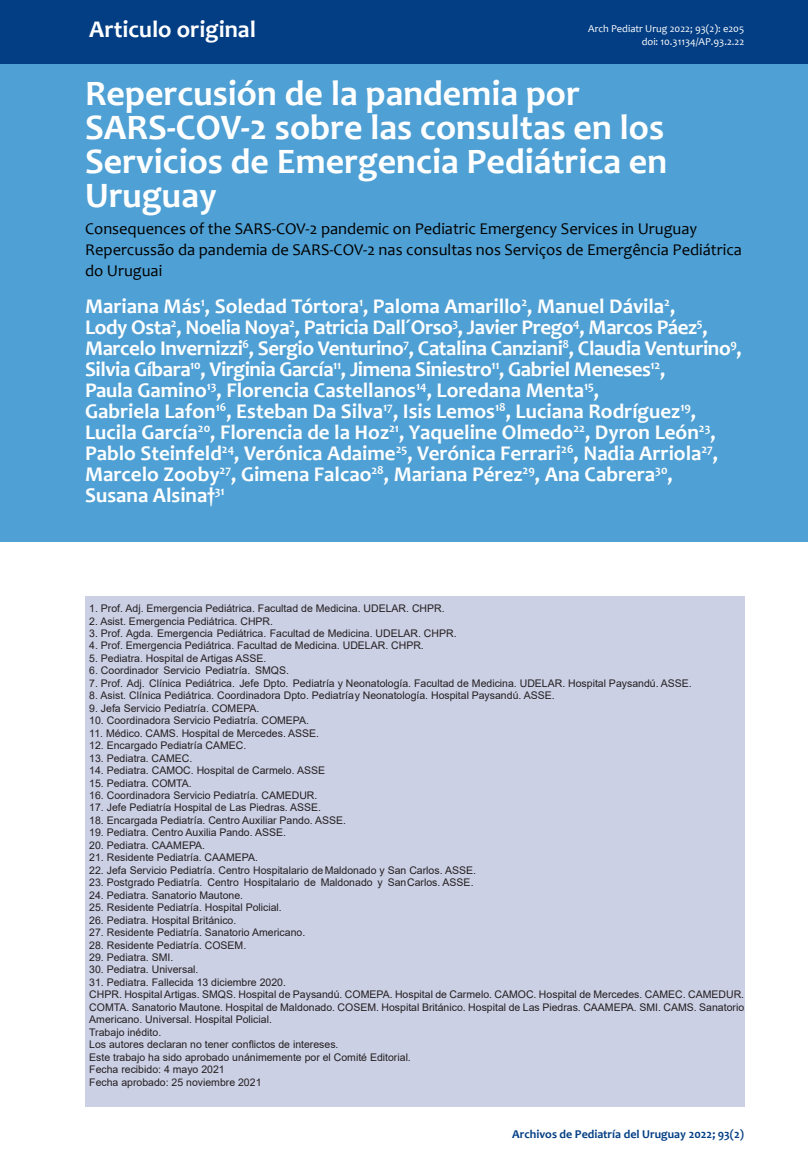
<style>
.page{position:relative;width:808px;height:1170px;background:#fff}
.page>*{position:absolute;margin:0;border:0;box-sizing:border-box;transform-origin:0 0}
.t1{font:700 36px/34px "Candara";color:#fff}
.t2{font:700 24px "Candara";color:#fff}
.t3{font:700 21px/21px "Candara";color:#fff}
.t4{font:16.5px/21px "Candara";color:#000}
.t5{font:700 12px "Candara";color:#033e84}
.t6{font:10.5px/12.5px "Arial";color:#231f20}
.t7{font:10.5px/12.6px "Candara";color:#fff;text-align:right}
</style>
<div class="page">
<div style="left:0;top:0;width:808px;height:542px;background:#4fa0d4"></div>
<div style="left:85px;top:596px;width:659px;height:510px;background:#ccd0e5"></div>
<div style="left:0;top:0;width:808px;height:64px;background:#033e84"></div>
<h2 class="t2" style="left:89px;top:14px;width:168px">Articulo original</h2>
<p class="t7" style="left:588px;top:22px;width:157px">Arch Pediatr Urug 2022; 93(2): e205 doi: 10.31134/AP.93.2.22</p>
<h1 class="t1" style="left:85px;top:76px;width:584px">Repercusión de la pandemia por<br>SARS-COV-2 sobre las consultas en los<br>Servicios de Emergencia Pediátrica en<br>Uruguay</h1>
<h3 class="t4" style="left:85px;top:218px;width:658px">Consequences of the SARS-COV-2 pandemic on Pediatric Emergency Services in Uruguay<br>Repercussão da pandemia de SARS-COV-2 nas consultas nos Serviços de Emergência Pediátrica do Uruguai</h3>
<p class="t3" style="left:85px;top:295px;width:658px">Mariana Más<sup>1</sup>, Soledad Tórtora<sup>1</sup>, Paloma Amarillo<sup>2</sup>, Manuel Dávila<sup>2</sup>,<br>Lody Osta<sup>2</sup>, Noelia Noya<sup>2</sup>, Patricia Dall´Orso<sup>3</sup>, Javier Prego<sup>4</sup>, Marcos Páez<sup>5</sup>, Marcelo Invernizzi<sup>6</sup>, Sergio Venturino<sup>7</sup>, Catalina Canziani<sup>8</sup>, Claudia Venturino<sup>9</sup>, Silvia Gíbara<sup>10</sup>, Virginia García<sup>11</sup>, Jimena Siniestro<sup>11</sup>, Gabriel Meneses<sup>12</sup>,<br>Paula Gamino<sup>13</sup>, Florencia Castellanos<sup>14</sup>, Loredana Menta<sup>15</sup>,<br>Gabriela Lafon<sup>16</sup>, Esteban Da Silva<sup>17</sup>, Isis Lemos<sup>18</sup>, Luciana Rodríguez<sup>19</sup>, Lucila García<sup>20</sup>, Florencia de la Hoz<sup>21</sup>, Yaqueline Olmedo<sup>22</sup>, Dyron León<sup>23</sup>, Pablo Steinfeld<sup>24</sup>, Verónica Adaime<sup>25</sup>, Verónica Ferrari<sup>26</sup>, Nadia Arriola<sup>27</sup>, Marcelo Zooby<sup>27</sup>, Gimena Falcao<sup>28</sup>, Mariana Pérez<sup>29</sup>, Ana Cabrera<sup>30</sup>,<br>Susana Alsina†<sup>31</sup></p>
<p class="t6" style="left:89px;top:602px;width:357px">1. Prof. Adj. Emergencia Pediátrica. Facultad de Medicina. UDELAR. CHPR.</p>
<p class="t6" style="left:89px;top:614px;width:185px">2. Asist. Emergencia Pediátrica. CHPR.</p>
<p class="t6" style="left:89px;top:627px;width:369px">3. Prof. Agda. Emergencia Pediátrica. Facultad de Medicina. UDELAR. CHPR.</p>
<p class="t6" style="left:89px;top:639px;width:336px">4. Prof. Emergencia Pediátrica. Facultad de Medicina. UDELAR. CHPR.</p>
<p class="t6" style="left:89px;top:652px;width:179px">5. Pediatra. Hospital de Artigas ASSE.</p>
<p class="t6" style="left:89px;top:664px;width:201px">6. Coordinador Servicio Pediatría. SMQS.</p>
<p class="t6" style="left:89px;top:676px;width:604px">7. Prof. Adj. Clínica Pediátrica. Jefe Dpto. Pediatría y Neonatología. Facultad de Medicina. UDELAR. Hospital Paysandú. ASSE.</p>
<p class="t6" style="left:89px;top:689px;width:467px">8. Asist. Clínica Pediátrica. Coordinadora Dpto. Pediatría y Neonatología. Hospital Paysandú. ASSE.</p>
<p class="t6" style="left:89px;top:701px;width:172px">9. Jefa Servicio Pediatría. COMEPA.</p>
<p class="t6" style="left:89px;top:714px;width:221px">10. Coordinadora Servicio Pediatría. COMEPA.</p>
<p class="t6" style="left:89px;top:726px;width:231px">11. Médico. CAMS. Hospital de Mercedes. ASSE.</p>
<p class="t6" style="left:89px;top:739px;width:158px">12. Encargado Pediatría CAMEC.</p>
<p class="t6" style="left:89px;top:751px;width:105px">13. Pediatra. CAMEC.</p>
<p class="t6" style="left:89px;top:764px;width:237px">14. Pediatra. CAMOC. Hospital de Carmelo. ASSE</p>
<p class="t6" style="left:89px;top:776px;width:104px">15. Pediatra. COMTA.</p>
<p class="t6" style="left:89px;top:789px;width:230px">16. Coordinadora Servicio Pediatría. CAMEDUR.</p>
<p class="t6" style="left:89px;top:801px;width:233px">17. Jefe Pediatría Hospital de Las Piedras. ASSE.</p>
<p class="t6" style="left:89px;top:813px;width:258px">18. Encargada Pediatría. Centro Auxiliar Pando. ASSE.</p>
<p class="t6" style="left:89px;top:826px;width:198px">19. Pediatra. Centro Auxilia Pando. ASSE.</p>
<p class="t6" style="left:89px;top:838px;width:117px">20. Pediatra. CAAMEPA.</p>
<p class="t6" style="left:89px;top:851px;width:170px">21. Residente Pediatría. CAAMEPA.</p>
<p class="t6" style="left:89px;top:863px;width:388px">22. Jefa Servicio Pediatría. Centro Hospitalario de Maldonado y San Carlos. ASSE.</p>
<p class="t6" style="left:89px;top:876px;width:386px">23. Postgrado Pediatría. Centro Hospitalario de Maldonado y San Carlos. ASSE.</p>
<p class="t6" style="left:89px;top:888px;width:155px">24. Pediatra. Sanatorio Mautone.</p>
<p class="t6" style="left:89px;top:901px;width:194px">25. Residente Pediatría. Hospital Policial.</p>
<p class="t6" style="left:89px;top:913px;width:149px">26. Pediatra. Hospital Británico.</p>
<p class="t6" style="left:89px;top:926px;width:217px">27. Residente Pediatría. Sanatorio Americano.</p>
<p class="t6" style="left:89px;top:938px;width:158px">28. Residente Pediatría. COSEM.</p>
<p class="t6" style="left:89px;top:950px;width:86px">29. Pediatra. SMI.</p>
<p class="t6" style="left:89px;top:963px;width:111px">30. Pediatra. Universal.</p>
<p class="t6" style="left:89px;top:975px;width:656px">31. Pediatra. Fallecida 13 diciembre 2020.<br>CHPR. Hospital Artigas. SMQS. Hospital de Paysandú. COMEPA. Hospital de Carmelo. CAMOC. Hospital de Mercedes. CAMEC. CAMEDUR.<br>COMTA. Sanatorio Mautone. Hospital de Maldonado. COSEM. Hospital Británico. Hospital de Las Piedras. CAAMEPA. SMI. CAMS. Sanatorio Americano. Universal. Hospital Policial.<br>Trabajo inédito.<br>Los autores declaran no tener conflictos de intereses.<br>Este trabajo ha sido aprobado unánimemente por el Comité Editorial.<br>Fecha recibido: 4 mayo 2021<br>Fecha aprobado: 25 noviembre 2021</p>
<p class="t5" style="left:512px;top:1126px;width:233px">Archivos de Pediatría del Uruguay 2022; 93(2)</p>
</div>
